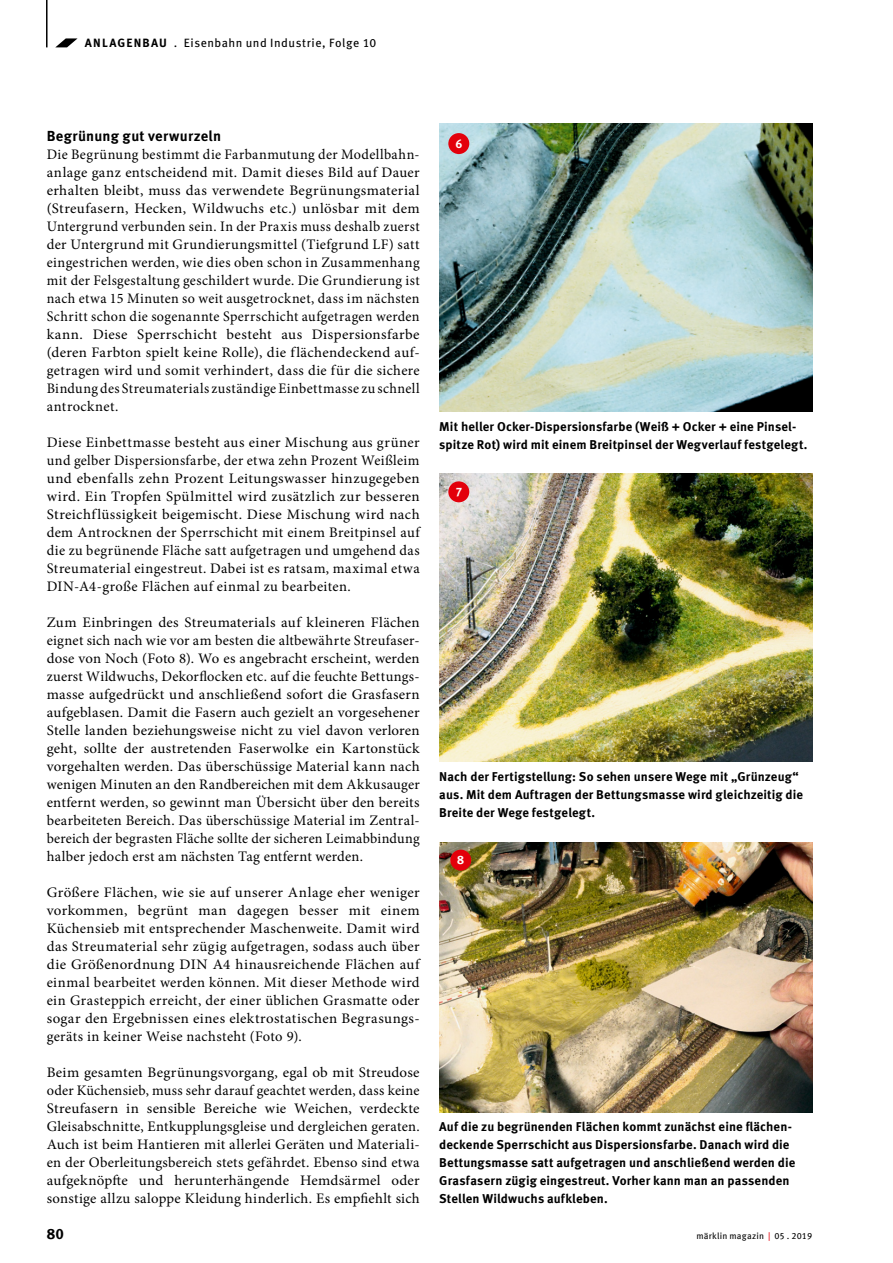
<style>
.page{position:relative;width:893px;height:1263px;background:#fff}
.page>*{position:absolute;margin:0;border:0;box-sizing:border-box;transform-origin:0 0}
.t1{font:700 15px "Meta OT";color:#000}
._40_FT{font:14.55px/18px "Minion Pro";letter-spacing:.025em;color:#000;text-align:justify}
._40_FT_ZwischenHeadl{font:700 14.55px "Meta OT";letter-spacing:.02em;color:#000}
._70_BU_links{font:700 12.75px/18px "Meta OT";letter-spacing:.01em;color:#000}
._65_Aufzählung_Roter{font:700 12.15px "Meta OT";color:#fff}
.t2{font:12px "Meta OT";letter-spacing:.045em;color:#000}
.t3{font:9px "Meta OT";letter-spacing:.02em;color:#000}
.s1{font-weight:700}
.s2{color:#e3000b}
</style>
<div class="page">
<hr style="left:46px;top:0;width:2px;height:47px;background:#000">
<svg style="left:56px;top:38px;width:22px;height:9px"></svg>
<img style="left:439px;top:123px;width:373px;height:288px">
<img style="left:439px;top:474px;width:373px;height:288px">
<img style="left:439px;top:842px;width:373px;height:270px">
<div style="left:448px;top:133px;width:21px;height:21px;background:#e3000b;border-radius:50%"></div>
<div style="left:448px;top:481px;width:21px;height:21px;background:#e3000b;border-radius:50%"></div>
<div style="left:450px;top:850px;width:21px;height:20px;background:#e3000b;border-radius:50%"></div>
<p class="t2" style="left:85px;top:36px;width:293px"><span class="s1">ANLAGENBAU</span> . Eisenbahn und Industrie, Folge 10</p>
<p class="_40_FT_ZwischenHeadl" style="left:47px;top:127px;width:176px">Begrünung gut verwurzeln</p>
<p class="_40_FT" style="left:47px;top:146px;width:374px">Die Begrünung bestimmt die Farbanmutung der Modellbahn&shy;anlage ganz entscheidend mit. Damit dieses Bild auf Dauer erhalten bleibt, muss das verwendete Begrünungsmaterial (Streufasern, Hecken, Wildwuchs etc.) unlösbar mit dem Untergrund verbunden sein. In der Praxis muss deshalb zuerst der Untergrund mit Grundierungsmittel (Tiefgrund LF) satt eingestrichen werden, wie dies oben schon in Zusammenhang mit der Felsgestaltung geschildert wurde. Die Grundierung ist nach etwa 15 Minuten so weit ausgetrocknet, dass im nächsten Schritt schon die sogenannte Sperrschicht aufgetragen werden kann. Diese Sperrschicht besteht aus Dispersionsfarbe (deren Farbton spielt keine Rolle), die flächendeckend auf&shy;getragen wird und somit verhindert, dass die für die sichere Bindung des Streumaterials zuständige Einbettmasse zu schnell antrocknet.</p>
<p class="_40_FT" style="left:47px;top:434px;width:374px">Diese Einbettmasse besteht aus einer Mischung aus grüner und gelber Dispersionsfarbe, der etwa zehn Prozent Weißleim und ebenfalls zehn Prozent Leitungswasser hinzugegeben wird. Ein Tropfen Spülmittel wird zusätzlich zur besseren Streichflüssigkeit beigemischt. Diese Mischung wird nach dem Antrocknen der Sperrschicht mit einem Breitpinsel auf die zu begrünende Fläche satt aufgetragen und umgehend das Streumaterial eingestreut. Dabei ist es ratsam, maximal etwa DIN-A4-große Flächen auf einmal zu bearbeiten.</p>
<p class="_40_FT" style="left:47px;top:614px;width:374px">Zum Einbringen des Streumaterials auf kleineren Flächen eignet sich nach wie vor am besten die altbewährte Streufaser&shy;dose von Noch (Foto 8). Wo es angebracht erscheint, werden zuerst Wildwuchs, Dekorflocken etc. auf die feuchte Bettungs&shy;masse aufgedrückt und anschließend sofort die Grasfasern aufgeblasen. Damit die Fasern auch gezielt an vorgesehener Stelle landen beziehungsweise nicht zu viel davon verloren geht, sollte der austretenden Faserwolke ein Kartonstück vorgehalten werden. Das überschüssige Material kann nach wenigen Minuten an den Randbereichen mit dem Akkusauger entfernt werden, so gewinnt man Übersicht über den bereits bearbeiteten Bereich. Das überschüssige Material im Zentral&shy;bereich der begrasten Fläche sollte der sicheren Leimabbindung halber jedoch erst am nächsten Tag entfernt werden.</p>
<p class="_40_FT" style="left:47px;top:884px;width:374px">Größere Flächen, wie sie auf unserer Anlage eher weniger vorkommen, begrünt man dagegen besser mit einem Küchensieb mit entsprechender Maschenweite. Damit wird das Streumaterial sehr zügig aufgetragen, sodass auch über die Größenordnung DIN A4 hinausreichende Flächen auf einmal bearbeitet werden können. Mit dieser Methode wird ein Grasteppich erreicht, der einer üblichen Grasmatte oder sogar den Ergebnissen eines elektrostatischen Begrasungs&shy;geräts in keiner Weise nachsteht (Foto 9).</p>
<p class="_40_FT" style="left:47px;top:1064px;width:374px">Beim gesamten Begrünungsvorgang, egal ob mit Streudose oder Küchensieb, muss sehr darauf geachtet werden, dass keine Streufasern in sensible Bereiche wie Weichen, verdeckte Gleisabschnitte, Entkupplungsgleise und dergleichen geraten.<br>Auch ist beim Hantieren mit allerlei Geräten und Materiali&shy;en der Oberleitungsbereich stets gefährdet. Ebenso sind etwa aufgeknöpfte und herunterhängende Hemdsärmel oder sonstige allzu saloppe Kleidung hinderlich. Es empfiehlt sich</p>
<p class="t1" style="left:47px;top:1225px;width:19px">80</p>
<p class="t3" style="left:696px;top:1230px;width:117px">märklin magazin <span class="s2">|</span> 05 . 2019</p>
<p class="_65_Aufzählung_Roter" style="left:455px;top:136px;width:8px">6</p>
<p class="_70_BU_links" style="left:439px;top:418px;width:370px">Mit heller Ocker-Dispersionsfarbe (Weiß + Ocker + eine Pinsel&shy;spitze Rot) wird mit einem Breitpinsel der Wegverlauf festgelegt.</p>
<p class="_65_Aufzählung_Roter" style="left:455px;top:484px;width:8px">7</p>
<p class="_70_BU_links" style="left:439px;top:767px;width:365px">Nach der Fertigstellung: So sehen unsere Wege mit „Grünzeug“ aus. Mit dem Auftragen der Bettungsmasse wird gleichzeitig die<br>Breite der Wege festgelegt.</p>
<p class="_65_Aufzählung_Roter" style="left:457px;top:852px;width:8px">8</p>
<p class="_70_BU_links" style="left:439px;top:1118px;width:357px">Auf die zu begrünenden Flächen kommt zunächst eine flächen&shy;deckende Sperrschicht aus Dispersionsfarbe. Danach wird die Bettungsmasse satt aufgetragen und anschließend werden die Grasfasern zügig eingestreut. Vorher kann man an passenden Stellen Wildwuchs aufkleben.</p>
</div>
